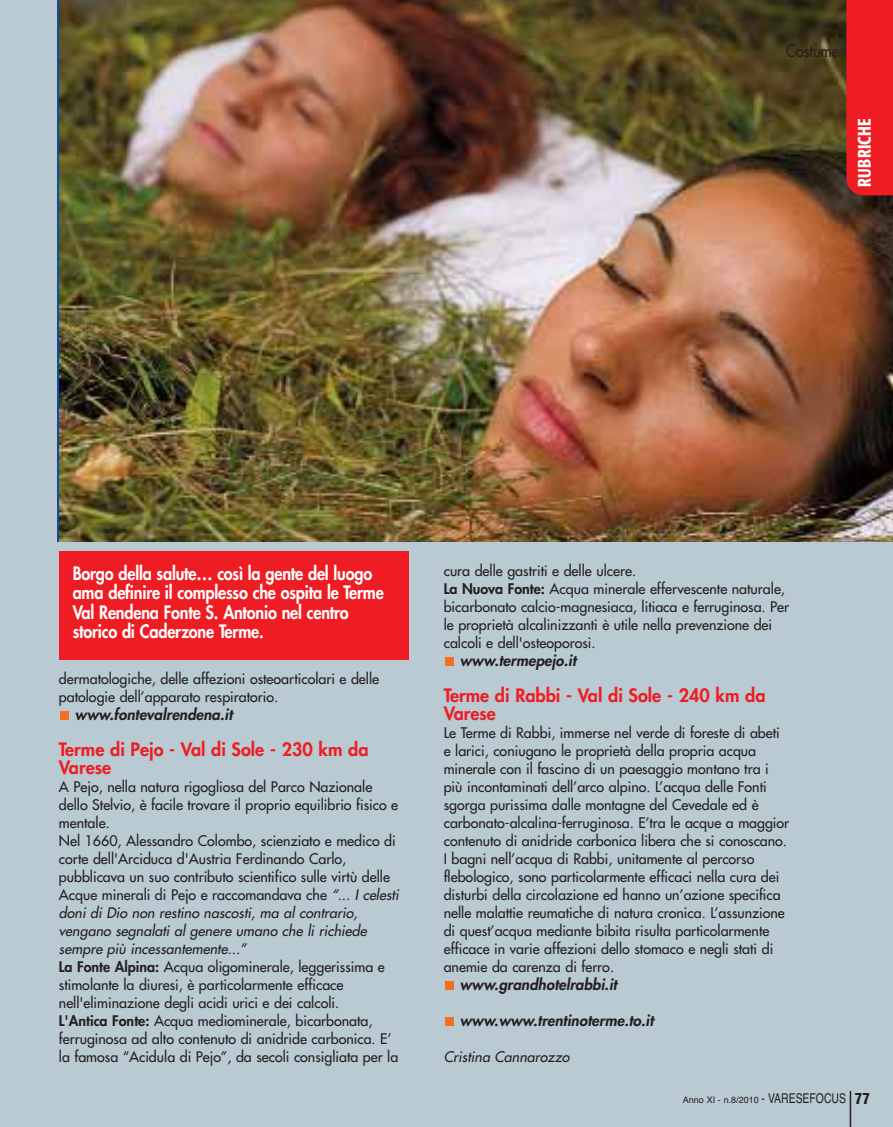
<style>
.page{position:relative;width:893px;height:1127px;background:#bacad2}
.page>*{position:absolute;margin:0;border:0;box-sizing:border-box;transform-origin:0 0}
.t1{font:800 18px/19.5px "Futura";letter-spacing:-.01em;color:#fff;scale:.9 1}
.t2{font:800 18px/18px "Futura";color:#ee1d23}
.t3{font:500 condensed 18px "Formata";letter-spacing:.02em;color:#fff;scale:.9 1}
.t4{font:16.5px "Futura";color:#231f20;scale:.9 1}
.t5{font:italic 800 15px "Futura";color:#231f20}
.t6{font:14.25px/18px "Futura";color:#231f20}
.t7{font:italic 14.25px "Futura";color:#231f20}
.t8{font:9px "Helvetica";color:#231f20}
.s1{font-style:italic}
.s2{font-weight:800}
.s3{font-size:13.5px}
.s4{font-weight:900;font-stretch:condensed;font-size:15px}
</style>
<div class="page">
<div style="left:445px;top:657px;width:9px;height:9px;background:#f36e21"></div>
<div style="left:445px;top:1017px;width:9px;height:9px;background:#f36e21"></div>
<div style="left:445px;top:981px;width:9px;height:9px;background:#f36e21"></div>
<div style="left:60px;top:711px;width:9px;height:9px;background:#f36e21"></div>
<img style="left:59px;top:0;width:834px;height:542px">
<hr style="left:850px;top:1091px;width:1px;height:36px;background:#231f20">
<div style="left:846px;top:0;width:47px;height:195px;background:#ee1d23"></div>
<div style="left:60px;top:552px;width:349px;height:108px;background:#ee1d23"></div>
<p class="t4" style="left:786px;top:43px;width:61px">Costume</p>
<p class="t3" style="left:857px;top:187px;width:77px;rotate:-90deg">RUBRICHE</p>
<p class="t1" style="left:73px;top:565px;width:347px">Borgo della salute… così la gente del luogo ama definire il complesso che ospita le Terme Val Rendena Fonte S. Antonio nel centro storico di Caderzone Terme.</p>
<p class="t6" style="left:59px;top:671px;width:322px">dermatologiche, delle affezioni osteoarticolari e delle patologie dell’apparato respiratorio.</p>
<p class="t5" style="left:75px;top:707px;width:162px">www.fontevalrendena.it</p>
<p class="t2" style="left:59px;top:742px;width:311px">Terme di Pejo - Val di Sole - 230 km da<br>Varese</p>
<p class="t6" style="left:59px;top:779px;width:344px">A Pejo, nella natura rigogliosa del Parco Nazionale dello Stelvio, è facile trovare il proprio equilibrio fisico e mentale.<br>Nel 1660, Alessandro Colombo, scienziato e medico di corte dell'Arciduca d'Austria Ferdinando Carlo, pubblicava un suo contributo scientifico sulle virtù delle Acque minerali di Pejo e raccomandava che <span class="s1">“... I celesti doni di Dio non restino nascosti, ma al contrario, vengano segnalati al genere umano che li richiede sempre più incessantemente...”<br></span><span class="s2">La Fonte Alpina:</span> Acqua oligominerale, leggerissima e stimolante la diuresi, è particolarmente efficace nell'eliminazione degli acidi urici e dei calcoli.<br><span class="s2">L'Antica Fonte:</span> Acqua mediominerale, bicarbonata, ferruginosa ad alto contenuto di anidride carbonica. E’ la famosa “Acidula di Pejo”, da secoli consigliata per la</p>
<p class="t6" style="left:444px;top:563px;width:347px">cura delle gastriti e delle ulcere.<br><span class="s2">La Nuova Fonte:</span> Acqua minerale effervescente naturale, bicarbonato calcio-magnesiaca, litiaca e ferruginosa. Per le proprietà alcalinizzanti è utile nella prevenzione dei calcoli e dell'osteoporosi.</p>
<p class="t5" style="left:460px;top:653px;width:121px">www.termepejo.it</p>
<p class="t2" style="left:444px;top:688px;width:323px">Terme di Rabbi - Val di Sole - 240 km da<br>Varese</p>
<p class="t6" style="left:444px;top:725px;width:347px">Le Terme di Rabbi, immerse nel verde di foreste di abeti e larici, coniugano le proprietà della propria acqua minerale con il fascino di un paesaggio montano tra i più incontaminati dell’arco alpino. L’acqua delle Fonti sgorga purissima dalle montagne del Cevedale ed è carbonato-alcalina-ferruginosa. E’tra le acque a maggior contenuto di anidride carbonica libera che si conoscano.<br>I bagni nell’acqua di Rabbi, unitamente al percorso flebologico, sono particolarmente efficaci nella cura dei disturbi della circolazione ed hanno un’azione specifica nelle malattie reumatiche di natura cronica. L’assunzione di quest’acqua mediante bibita risulta particolarmente efficace in varie affezioni dello stomaco e negli stati di anemie da carenza di ferro.</p>
<p class="t5" style="left:460px;top:977px;width:161px">www.grandhotelrabbi.it</p>
<p class="t5" style="left:460px;top:1013px;width:198px">www.www.trentinoterme.to.it</p>
<p class="t7" style="left:444px;top:1050px;width:130px">Cristina Cannarozzo</p>
<p class="t8" style="left:683px;top:1096px;width:189px">Anno XI - n.8/2010 <span class="s3">- VARESEFOCUS</span> <span class="s4">77</span></p>
</div>
